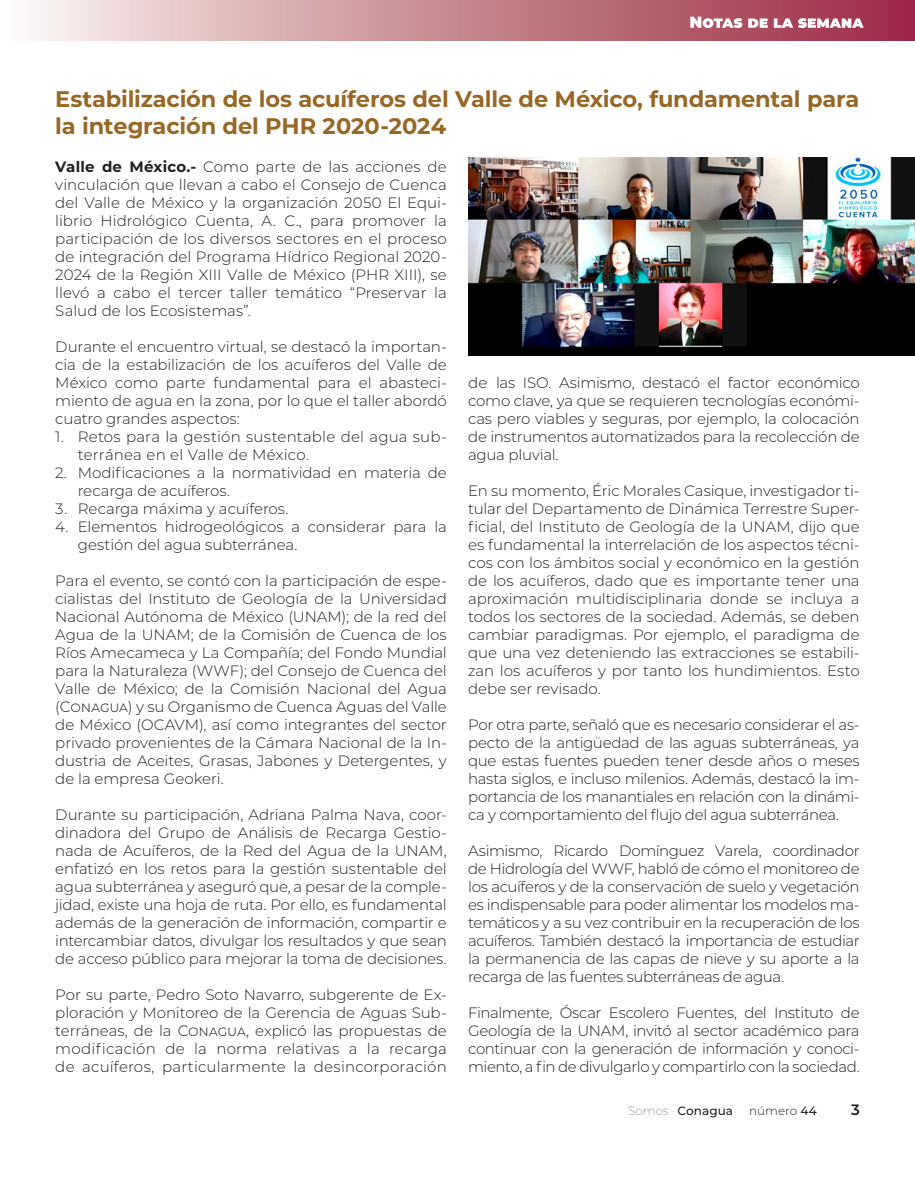
<style>
.page{position:relative;width:915px;height:1191px;background:#fff}
.page>*{position:absolute;margin:0;border:0;box-sizing:border-box;transform-origin:0 0}
.Subtítulo_A{font:700 22.5px/27px "Montserrat";letter-spacing:-.005em;color:#976725}
._1er_Parrafo{font:300 15px/18px "Montserrat";letter-spacing:-.01em;color:#231f20;text-align:justify}
._1er_Parrafo-2{font:300 15px/18px "Montserrat";letter-spacing:.015em;color:#231f20}
.t1{font:600 15px "Montserrat";color:#231f20}
.t2{font:500 12px "Montserrat";letter-spacing:.005em;color:#231f20}
.t3{font:300 12px "Montserrat";letter-spacing:-.005em;color:#231f20}
.s1{font-weight:700}
.s2{font-weight:100}
.s3{font-weight:500}
</style>
<div class="page">
<svg style="left:34px;top:0;width:880px;height:41px;background:#c88b94"></svg>
<svg style="left:690px;top:17px;width:52px;height:11px"></svg>
<svg style="left:748px;top:18px;width:19px;height:10px"></svg>
<svg style="left:773px;top:18px;width:90px;height:10px"></svg>
<img style="left:468px;top:157px;width:446px;height:198px">
<p class="Subtítulo_A" style="left:55px;top:84px;width:805px">Estabilización de los acuíferos del Valle de México, fundamental para la integración del PHR 2020-2024</p>
<p class="_1er_Parrafo" style="left:55px;top:157px;width:393px"><span class="s1">Valle de México.-</span> Como parte de las acciones de vinculación que llevan a cabo el Consejo de Cuenca del Valle de México y la organización 2050 El Equi&shy;librio Hidrológico Cuenta, A. C., para promover la participación de los diversos sectores en el proceso de integración del Programa Hídrico Regional 2020- 2024 de la Región XIII Valle de México (PHR XIII), se llevó a cabo el tercer taller temático “Preservar la Salud de los Ecosistemas”.</p>
<p class="_1er_Parrafo" style="left:55px;top:337px;width:393px">Durante el encuentro virtual, se destacó la importan&shy;cia de la estabilización de los acuíferos del Valle de México como parte fundamental para el abasteci&shy;miento de agua en la zona, por lo que el taller abordó cuatro grandes aspectos:</p>
<p class="_1er_Parrafo-2" style="left:78px;top:427px;width:370px;text-indent:-22px">1. Retos para la gestión sustentable del agua sub&shy;terránea en el Valle de México.</p>
<p class="_1er_Parrafo" style="left:78px;top:463px;width:370px;text-indent:-22px">2. Modificaciones a la normatividad en materia de recarga de acuíferos.</p>
<p class="_1er_Parrafo" style="left:55px;top:499px;width:234px">3. Recarga máxima y acuíferos.</p>
<p class="_1er_Parrafo" style="left:78px;top:517px;width:370px;text-indent:-22px">4. Elementos hidrogeológicos a considerar para la gestión del agua subterránea.</p>
<p class="_1er_Parrafo" style="left:55px;top:571px;width:393px">Para el evento, se contó con la participación de espe&shy;cialistas del Instituto de Geología de la Universidad Nacional Autónoma de México (UNAM); de la red del Agua de la UNAM; de la Comisión de Cuenca de los Ríos Amecameca y La Compañía; del Fondo Mundial para la Naturaleza (WWF); del Consejo de Cuenca del Valle de México; de la Comisión Nacional del Agua (Conagua) y su Organismo de Cuenca Aguas del Valle de México (OCAVM), así como integrantes del sector privado provenientes de la Cámara Nacional de la In&shy;dustria de Aceites, Grasas, Jabones y Detergentes, y de la empresa Geokeri.</p>
<p class="_1er_Parrafo" style="left:55px;top:805px;width:393px">Durante su participación, Adriana Palma Nava, coor&shy;dinadora del Grupo de Análisis de Recarga Gestio&shy;nada de Acuíferos, de la Red del Agua de la UNAM, enfatizó en los retos para la gestión sustentable del agua subterránea y aseguró que, a pesar de la comple&shy;jidad, existe una hoja de ruta. Por ello, es fundamental además de la generación de información, compartir e intercambiar datos, divulgar los resultados y que sean de acceso público para mejorar la toma de decisiones.</p>
<p class="_1er_Parrafo" style="left:55px;top:985px;width:393px">Por su parte, Pedro Soto Navarro, subgerente de Ex&shy;ploración y Monitoreo de la Gerencia de Aguas Sub&shy;terráneas, de la Conagua, explicó las propuestas de modificación de la norma relativas a la recarga de acuíferos, particularmente la desincorporación</p>
<p class="_1er_Parrafo" style="left:468px;top:373px;width:393px">de las ISO. Asimismo, destacó el factor económico como clave, ya que se requieren tecnologías económi&shy;cas pero viables y seguras, por ejemplo, la colocación de instrumentos automatizados para la recolección de agua pluvial.</p>
<p class="_1er_Parrafo" style="left:468px;top:481px;width:393px">En su momento, Éric Morales Casique, investigador ti&shy;tular del Departamento de Dinámica Terrestre Super&shy;ficial, del Instituto de Geología de la UNAM, dijo que es fundamental la interrelación de los aspectos técni&shy;cos con los ámbitos social y económico en la gestión de los acuíferos, dado que es importante tener una aproximación multidisciplinaria donde se incluya a todos los sectores de la sociedad. Además, se deben cambiar paradigmas. Por ejemplo, el paradigma de que una vez deteniendo las extracciones se estabili&shy;zan los acuíferos y por tanto los hundimientos. Esto debe ser revisado.</p>
<p class="_1er_Parrafo" style="left:468px;top:715px;width:393px">Por otra parte, señaló que es necesario considerar el as&shy;pecto de la antigüedad de las aguas subterráneas, ya que estas fuentes pueden tener desde años o meses hasta siglos, e incluso milenios. Además, destacó la im&shy;portancia de los manantiales en relación con la dinámi&shy;ca y comportamiento del flujo del agua subterránea.</p>
<p class="_1er_Parrafo" style="left:468px;top:841px;width:393px">Asimismo, Ricardo Domínguez Varela, coordinador de Hidrología del WWF, habló de cómo el monitoreo de los acuíferos y de la conservación de suelo y vegetación es indispensable para poder alimentar los modelos ma&shy;temáticos y a su vez contribuir en la recuperación de los acuíferos. También destacó la importancia de estudiar la permanencia de las capas de nieve y su aporte a la recarga de las fuentes subterráneas de agua.</p>
<p class="_1er_Parrafo" style="left:468px;top:1003px;width:393px">Finalmente, Óscar Escolero Fuentes, del Instituto de Geología de la UNAM, invitó al sector académico para continuar con la generación de información y conoci&shy;miento, a fin de divulgarlo y compartirlo con la sociedad.</p>
<p class="t2" style="left:627px;top:1102px;width:106px"><span class="s2">Somos ·</span> Conagua</p>
<p class="t3" style="left:749px;top:1102px;width:69px">número <span class="s3">44</span></p>
<p class="t1" style="left:850px;top:1098px;width:10px">3</p>
</div>
